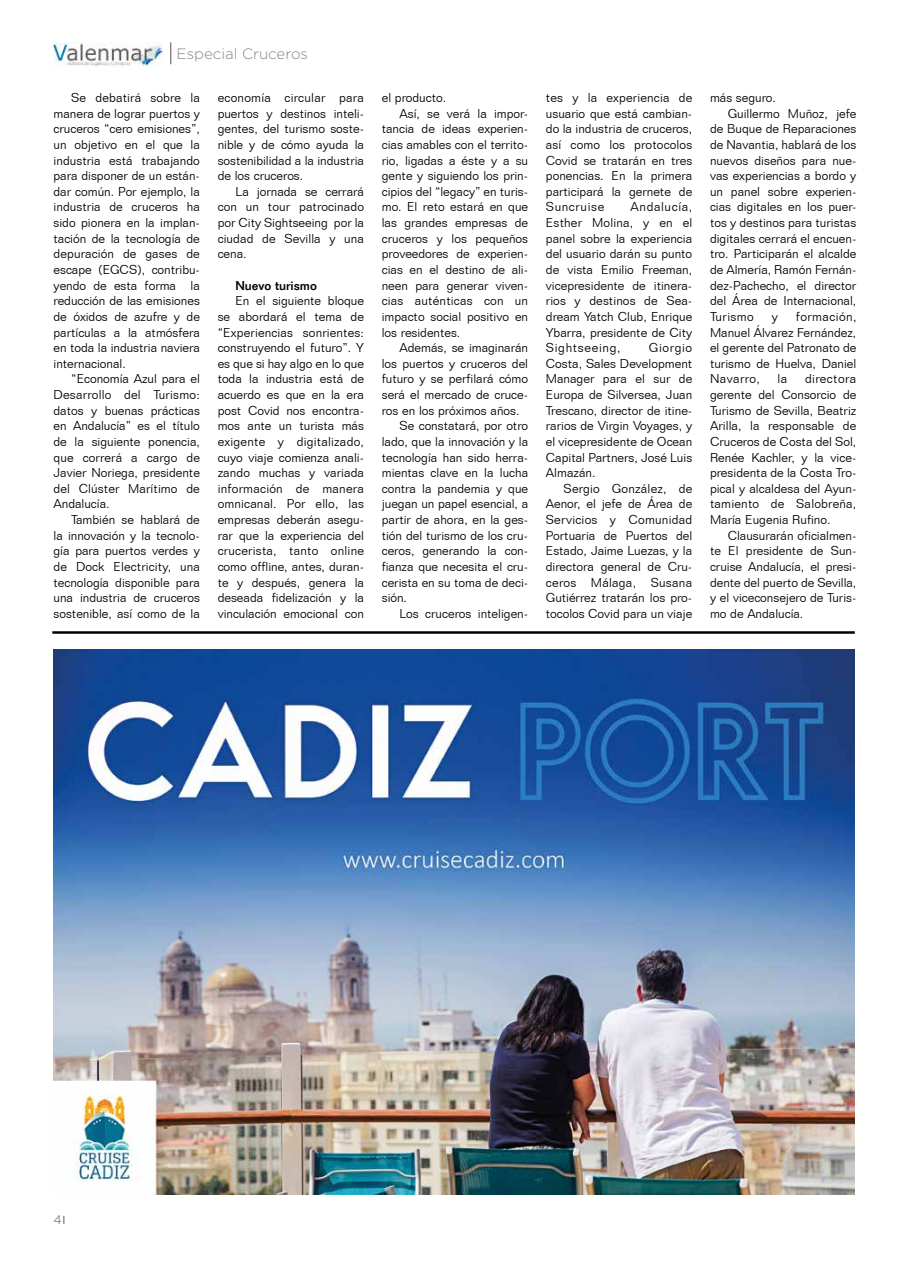
<style>
.page{position:relative;width:908px;height:1265px;background:#fff}
.page>*{position:absolute;margin:0;border:0;box-sizing:border-box;transform-origin:0 0}
.t1{font:300 15px "Gotham";color:#878787}
.t2{font:300 12.5px/15.6px "Folio BT";color:#000;text-align:justify}
.t3{font:500 12.5px "Folio Std";color:#000}
.t4{font:300 12.5px "Folio BT";letter-spacing:.03em;color:#000}
.t5{font:12.5px "Gotham";color:#878787}
</style>
<div class="page">
<svg style="left:170px;top:42px;width:1px;height:22px"></svg>
<img style="left:54px;top:43px;width:108px;height:24px">
<hr style="left:52px;top:631px;width:802px;height:3px;background:#000">
<img style="left:54px;top:649px;width:800px;height:546px">
<p class="t1" style="left:176px;top:44px;width:133px">Especial Cruceros</p>
<p class="t2" style="left:54px;top:90px;width:148px;text-indent:18px">Se debatirá sobre la manera de lograr puertos y cruceros “cero emisiones”, un objetivo en el que la industria está trabajando para disponer de un están&shy;dar común. Por ejemplo, la industria de cruceros ha sido pionera en la implan&shy;tación de la tecnología de depuración de gases de escape (EGCS), contribu&shy;yendo de esta forma la reducción de las emisiones de óxidos de azufre y de partículas a la atmósfera en toda la industria naviera internacional.</p>
<p class="t2" style="left:54px;top:371px;width:148px;text-indent:18px">“Economía Azul para el Desarrollo del Turismo: datos y buenas prácticas en Andalucía” es el título de la siguiente ponencia, que correrá a cargo de Javier Noriega, presidente del Clúster Marítimo de Andalucía.</p>
<p class="t2" style="left:54px;top:512px;width:148px;text-indent:18px">También se hablará de la innovación y la tecnolo&shy;gía para puertos verdes y de Dock Electricity, una tecnología disponible para una industria de cruceros sostenible, así como de la</p>
<p class="t2" style="left:217px;top:90px;width:148px">economía circular para puertos y destinos inteli&shy;gentes, del turismo soste&shy;nible y de cómo ayuda la sostenibilidad a la industria de los cruceros.</p>
<p class="t2" style="left:217px;top:184px;width:148px;text-indent:18px">La jornada se cerrará con un tour patrocinado por City Sightseeing por la ciudad de Sevilla y una cena.</p>
<p class="t3" style="left:235px;top:278px;width:83px">Nuevo turismo</p>
<p class="t2" style="left:217px;top:293px;width:148px;text-indent:18px">En el siguiente bloque se abordará el tema de “Experiencias sonrientes: construyendo el futuro”. Y es que si hay algo en lo que toda la industria está de acuerdo es que en la era post Covid nos encontra&shy;mos ante un turista más exigente y digitalizado, cuyo viaje comienza anali&shy;zando muchas y variada información de manera omnicanal. Por ello, las empresas deberán asegu&shy;rar que la experiencia del crucerista, tanto online como offline, antes, duran&shy;te y después, genera la deseada fidelización y la vinculación emocional con</p>
<p class="t2" style="left:381px;top:90px;width:66px">el producto.</p>
<p class="t2" style="left:399px;top:105px;width:130px">Así, se verá la impor-</p>
<p class="t2" style="left:381px;top:121px;width:148px">tancia de ideas experien-</p>
<p class="t2" style="left:381px;top:137px;width:148px">cias amables con el territo-</p>
<p class="t2" style="left:381px;top:152px;width:148px">rio, ligadas a éste y a su</p>
<p class="t2" style="left:381px;top:168px;width:148px">gente y siguiendo los prin-</p>
<p class="t2" style="left:381px;top:184px;width:148px">cipios del “legacy” en turis-</p>
<p class="t2" style="left:381px;top:199px;width:148px">mo. El reto estará en que</p>
<p class="t2" style="left:381px;top:215px;width:148px">las grandes empresas de</p>
<p class="t2" style="left:381px;top:230px;width:148px">cruceros y los pequeños</p>
<p class="t2" style="left:381px;top:246px;width:148px">proveedores de experien-</p>
<p class="t2" style="left:381px;top:262px;width:148px">cias en el destino de ali-</p>
<p class="t2" style="left:381px;top:277px;width:148px">neen para generar viven-</p>
<p class="t2" style="left:381px;top:293px;width:148px">cias auténticas con un</p>
<p class="t2" style="left:381px;top:309px;width:148px">impacto social positivo en</p>
<p class="t2" style="left:381px;top:324px;width:80px">los residentes.</p>
<p class="t2" style="left:399px;top:340px;width:130px">Además, se imaginarán</p>
<p class="t2" style="left:381px;top:355px;width:148px">los puertos y cruceros del</p>
<p class="t2" style="left:381px;top:371px;width:148px">futuro y se perfilará cómo</p>
<p class="t2" style="left:381px;top:387px;width:148px">será el mercado de cruce-</p>
<p class="t2" style="left:381px;top:402px;width:139px">ros en los próximos años.</p>
<p class="t2" style="left:399px;top:418px;width:130px">Se constatará, por otro</p>
<p class="t2" style="left:381px;top:434px;width:148px">lado, que la innovación y la</p>
<p class="t2" style="left:381px;top:449px;width:148px">tecnología han sido herra-</p>
<p class="t2" style="left:381px;top:465px;width:148px">mientas clave en la lucha</p>
<p class="t2" style="left:381px;top:480px;width:148px">contra la pandemia y que</p>
<p class="t2" style="left:381px;top:496px;width:148px">juegan un papel esencial, a</p>
<p class="t2" style="left:381px;top:512px;width:148px">partir de ahora, en la ges-</p>
<p class="t2" style="left:381px;top:527px;width:148px">tión del turismo de los cru-</p>
<p class="t2" style="left:381px;top:543px;width:148px">ceros, generando la con-</p>
<p class="t2" style="left:381px;top:559px;width:148px">fianza que necesita el cru-</p>
<p class="t2" style="left:381px;top:574px;width:148px">cerista en su toma de deci-</p>
<p class="t2" style="left:381px;top:590px;width:27px">sión.</p>
<p class="t2" style="left:399px;top:605px;width:130px">Los cruceros inteligen-</p>
<p class="t2" style="left:545px;top:90px;width:148px">tes y la experiencia de usuario que está cambian&shy;do la industria de cruceros, así como los protocolos Covid se tratarán en tres ponencias. En la primera participará la gernete de Suncruise</p>
<p class="t2" style="left:545px;top:199px;width:148px;text-indent:85px">Andalucía, Esther Molina, y en el panel sobre la experiencia del usuario darán su punto de vista Emilio Freeman, vicepresidente de itinera&shy;rios y destinos de Sea&shy;dream Yatch Club, Enrique Ybarra, presidente de City Sightseeing,</p>
<p class="t2" style="left:545px;top:340px;width:148px;text-indent:103px">Giorgio Costa, Sales Development Manager para el sur de Europa de Silversea, Juan Trescano, director de itine&shy;rarios de Virgin Voyages, y el vicepresidente de Ocean Capital Partners, José Luis Almazán.</p>
<p class="t2" style="left:545px;top:480px;width:148px;text-indent:18px">Sergio González, de Aenor, el jefe de Área de Servicios y Comunidad Portuaria de Puertos del Estado, Jaime Luezas, y la directora general de Cru&shy;ceros Málaga, Susana Gutiérrez tratarán los pro&shy;tocolos Covid para un viaje</p>
<p class="t2" style="left:709px;top:90px;width:67px">más seguro.</p>
<p class="t2" style="left:727px;top:105px;width:130px">Guillermo Muñoz, jefe</p>
<p class="t2" style="left:709px;top:121px;width:148px">de Buque de Reparaciones</p>
<p class="t2" style="left:709px;top:137px;width:148px">de Navantia, hablará de los</p>
<p class="t2" style="left:709px;top:152px;width:148px">nuevos diseños para nue-</p>
<p class="t2" style="left:709px;top:168px;width:148px">vas experiencias a bordo y</p>
<p class="t2" style="left:709px;top:184px;width:148px">un panel sobre experien-</p>
<p class="t2" style="left:709px;top:199px;width:148px">cias digitales en los puer-</p>
<p class="t2" style="left:709px;top:215px;width:148px">tos y destinos para turistas</p>
<p class="t2" style="left:709px;top:230px;width:148px">digitales cerrará el encuen-</p>
<p class="t2" style="left:709px;top:246px;width:148px">tro. Participarán el alcalde</p>
<p class="t2" style="left:709px;top:262px;width:148px">de Almería, Ramón Fernán-</p>
<p class="t2" style="left:709px;top:277px;width:148px">dez-Pachecho, el director</p>
<p class="t2" style="left:709px;top:293px;width:148px">del Área de Internacional,</p>
<p class="t4" style="left:709px;top:309px;width:45px">Turismo</p>
<p class="t2" style="left:771px;top:309px;width:8px">y</p>
<p class="t2" style="left:709px;top:309px;width:148px;text-indent:86px">formación, Manuel Álvarez Fernández, el gerente del Patronato de turismo de Huelva, Daniel Navarro,</p>
<p class="t2" style="left:709px;top:371px;width:148px;text-indent:95px">directora gerente del Consorcio de Turismo de Sevilla, Beatriz Arilla, la responsable de Cruceros de Costa del Sol, Renée Kachler, y la vice&shy;presidenta de la Costa Tro&shy;pical y alcaldesa del Ayun&shy;tamiento de Salobreña, María Eugenia Rufino.</p>
<p class="t2" style="left:709px;top:527px;width:148px;text-indent:18px">Clausurarán oficialmen&shy;te El presidente de Sun&shy;cruise Andalucía, el presi&shy;dente del puerto de Sevilla, y el viceconsejero de Turis&shy;mo de Andalucía.</p>
<p class="t2" style="left:777px;top:371px;width:11px">la</p>
<p class="t5" style="left:53px;top:1212px;width:10px">4</p>
</div>
